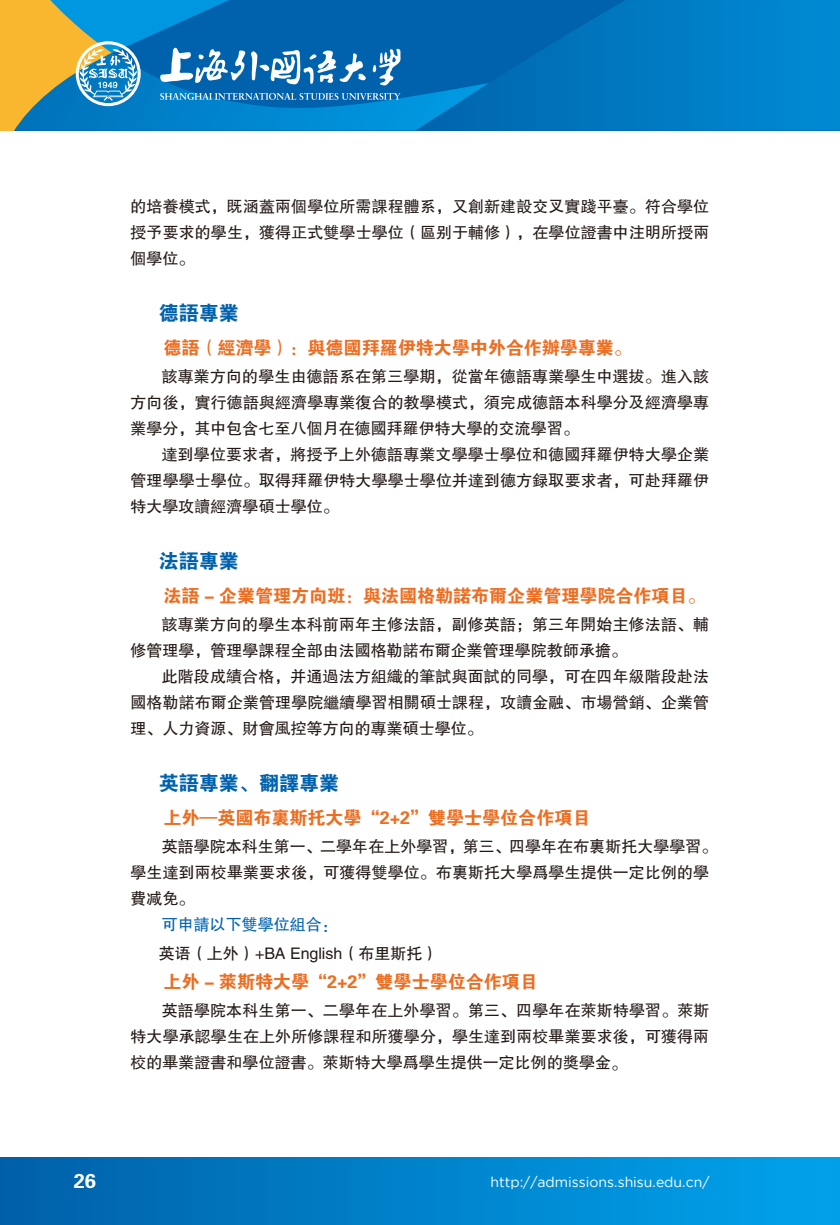
<style>
.page{position:relative;width:840px;height:1225px;background:#fff}
.page>*{position:absolute;margin:0;border:0;box-sizing:border-box;transform-origin:0 0}
.t1{font:20px "FZDHTFW GB1 0";color:#0062ad}
.t2{font:20px "FZDHTJW GB1 0";color:#fff}
.t3{font:18px "FZDHTFW GB1 0";color:#ed6d21}
.t4{font:16px/26px "FZHTFW GB1 0";letter-spacing:.005em;color:#231916;text-align:justify}
.t5{font:16px "FZHTJW GB1 0";color:#231916}
.t6{font:16px "FZHTFW GB1 0";color:#0062ad}
.t7{font:14px "Gotham";color:#fff}
.s1{font-family:"FZDHTK GBK1 0"}
.s2{font-family:"FZHTJW GB1 0"}
</style>
<div class="page">
<div style="left:0;top:1157px;width:822px;height:68px;background:linear-gradient(to right,#0060a8,#00a2eb)"></div>
<div style="left:822px;top:1157px;width:17px;height:68px;background:#00a0e9"></div>
<svg style="left:508px;top:0;width:314px;height:130px;background:#0079c2"></svg>
<div style="left:822px;top:0;width:17px;height:130px;background:#0089d1"></div>
<svg style="left:0;top:0;width:508px;height:130px;background:#3183ad"></svg>
<p class="t4" style="left:130px;top:194px;width:580px">的培养模式，既涵盖两个学位所需课程体系，又创新建设交叉实践平台。符合学位授予要求的学生，获得正式双学士学位（区别于辅修），在学位证书中注明所授两个学位。</p>
<p class="t1" style="left:159px;top:302px;width:81px">德语专业</p>
<p class="t3" style="left:163px;top:338px;width:470px">德语（经济学）：与德国拜罗伊特大学中外合作办学专业<span class="s1">。</span></p>
<p class="t4" style="left:130px;top:364px;width:580px;text-indent:31px">该专业方向的学生由德语系在第三学期，从当年德语专业学生中选拔。进入该方向后，实行德语与经济学专业复合的教学模式，须完成德语本科学分及经济学专业学分，其中包含七至八个月在德国拜罗伊特大学的交流学习。</p>
<p class="t4" style="left:130px;top:442px;width:580px;text-indent:31px">达到学位要求者，将授予上外德语专业文学学士学位和德国拜罗伊特大学企业管理学学士学位。取得拜罗伊特大学学士学位并达到德方录取要求者，可赴拜罗伊特大学攻读经济学硕士学位<span class="s2">。</span></p>
<p class="t1" style="left:159px;top:550px;width:81px">法语专业</p>
<p class="t3" style="left:163px;top:586px;width:543px">法语 - 企业管理方向班：与法国格勒诺布尔企业管理学院合作项目<span class="s1">。</span></p>
<p class="t4" style="left:130px;top:612px;width:580px;text-indent:31px">该专业方向的学生本科前两年主修法语，副修英语；第三年开始主修法语、辅修管理学，管理学课程全部由法国格勒诺布尔企业管理学院教师承担。</p>
<p class="t4" style="left:130px;top:664px;width:580px;text-indent:31px">此阶段成绩合格，并通过法方组织的笔试与面试的同学，可在四年级阶段赴法国格勒诺布尔企业管理学院继续学习相关硕士课程，攻读金融、市场营销、企业管理、人力资源、财会风控等方向的专业硕士学位。</p>
<p class="t1" style="left:159px;top:772px;width:181px">英语专业、翻译专业</p>
<p class="t3" style="left:163px;top:808px;width:428px">上外—英国布里斯托大学“2+2”双学士学位合作项目</p>
<p class="t4" style="left:130px;top:834px;width:588px;text-align:left;text-indent:31px">英语学院本科生第一、二学年在上外学习，第三、四学年在布里斯托大学学习。学生达到两校毕业要求后，可获得双学位。布里斯托大学为学生提供一定比例的学费减免。</p>
<p class="t6" style="left:162px;top:916px;width:177px">可申请以下双学位组合<span class="s2">：</span></p>
<p class="t5" style="left:159px;top:944px;width:281px">英语（上外）+BA English（布里斯托）</p>
<p class="t3" style="left:163px;top:972px;width:375px">上外 - 莱斯特大学“2+2”双学士学位合作项目</p>
<p class="t4" style="left:130px;top:998px;width:580px;text-indent:31px">英语学院本科生第一、二学年在上外学习。第三、四学年在莱斯特学习。莱斯特大学承认学生在上外所修课程和所获学分，学生达到两校毕业要求后，可获得两校的毕业证书和学位证书。莱斯特大学为学生提供一定比例的奖学金<span class="s2">。</span></p>
<p class="t2" style="left:74px;top:1169px;width:24px">26</p>
<p class="t7" style="left:490px;top:1174px;width:220px">http://admissions.shisu.edu.cn/</p>
</div>
